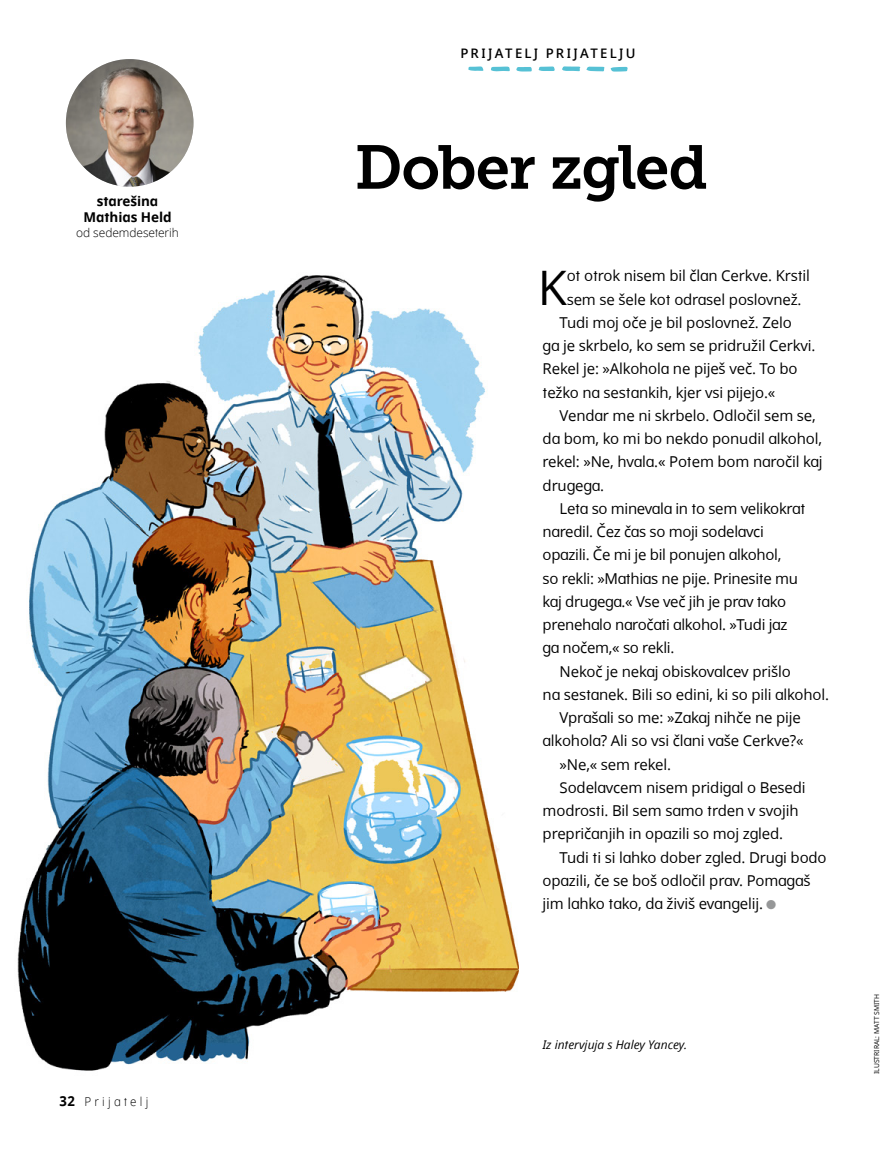
<style>
.page{position:relative;width:893px;height:1161px;background:#fff}
.page>*{position:absolute;margin:0;border:0;box-sizing:border-box;transform-origin:0 0}
.artcl1_h1_next_Museo{font:61.5px "Museo Slablds Lat 700";letter-spacing:-.025em;color:#000}
.artcl1_p1_first{font:47.55px "Dots Solidlds Lat";color:#000}
.artcl1_p1{font:15px/23.2px "Dots Solidlds Lat";letter-spacing:-.01em;color:#000}
.artcl1_p1_first-2{font:15px/23.2px "Dots Solidlds Lat";letter-spacing:-.01em;color:#000}
.artlc1_p1_author-name{font:700 13.5px/15.8px "Dots Solidlds Lat";letter-spacing:-.005em;color:#000;text-align:center}
.p1_series-title__articl1_and_articl2{font:600 13.2px "Dots Solidlds Lat";letter-spacing:.18em;color:#000}
.t1{font:300 12.3px "Dots Solidlds Lat";letter-spacing:.28em;color:#000;scale:.95 1}
.artcl1_p1_event{font:italic 12px "Dots Solidlds Lat";color:#000}
.artcl1_p1_author-role{font:300 12px "Dots Solidlds Lat";letter-spacing:-.005em;color:#000}
.p1_figure_image_credit_first{font:6.75px "Dots Solidlds Lat";color:#000}
.s1{font-weight:700;font-size:13.8px}
.s2{color:#969798}
</style>
<div class="page">
<img style="left:17px;top:275px;width:502px;height:796px">
<svg style="left:491px;top:67px;width:19px;height:4px"></svg>
<svg style="left:562px;top:66px;width:66px;height:6px"></svg>
<svg style="left:516px;top:67px;width:16px;height:5px"></svg>
<svg style="left:538px;top:66px;width:17px;height:5px"></svg>
<svg style="left:468px;top:66px;width:15px;height:5px"></svg>
<img style="left:66px;top:59px;width:127px;height:128px;border-radius:64px">
<p class="artlc1_p1_author-name" style="left:84px;top:194px;width:90px">starešina<br>Mathias Held</p>
<p class="artcl1_p1_author-role" style="left:76px;top:224px;width:104px">od sedemdeseterih</p>
<p class="t1" style="left:60px;top:1092px;width:95px"><span class="s1">32</span> Prijatelj</p>
<p class="p1_series-title__articl1_and_articl2" style="left:460px;top:44px;width:177px">PRIJATELJ PRIJATELJU</p>
<p class="artcl1_h1_next_Museo" style="left:354px;top:118px;width:355px">Dober zgled</p>
<p class="artcl1_p1_first" style="left:538px;top:252px;width:31px">K</p>
<p class="artcl1_p1_first-2" style="left:567px;top:264px;width:245px">ot otrok nisem bil član Cerkve. Krstil sem se šele kot odrasel poslovnež.</p>
<p class="artcl1_p1" style="left:543px;top:311px;width:274px;text-indent:17px">Tudi moj oče je bil poslovnež. Zelo<br>ga je skrbelo, ko sem se pridružil Cerkvi.<br>Rekel je: »Alkohola ne piješ več. To bo težko na sestankih, kjer vsi pijejo.«</p>
<p class="artcl1_p1" style="left:543px;top:404px;width:281px;text-indent:17px">Vendar me ni skrbelo. Odločil sem se, da bom, ko mi bo nekdo ponudil alkohol, rekel: »Ne, hvala.« Potem bom naročil kaj drugega.</p>
<p class="artcl1_p1" style="left:543px;top:497px;width:264px;text-indent:17px">Leta so minevala in to sem velikokrat naredil. Čez čas so moji sodelavci opazili. Če mi je bil ponujen alkohol,<br>so rekli: »Mathias ne pije. Prinesite mu kaj drugega.« Vse več jih je prav tako prenehalo naročati alkohol. »Tudi jaz ga nočem,« so rekli.</p>
<p class="artcl1_p1" style="left:543px;top:659px;width:288px;text-indent:17px">Nekoč je nekaj obiskovalcev prišlo<br>na sestanek. Bili so edini, ki so pili alkohol.</p>
<p class="artcl1_p1" style="left:543px;top:706px;width:262px;text-align:right">Vprašali so me: »Zakaj nihče ne pije alkohola? Ali so vsi člani vaše Cerkve?«</p>
<p class="artcl1_p1" style="left:560px;top:752px;width:113px">»Ne,« sem rekel.</p>
<p class="artcl1_p1" style="left:543px;top:776px;width:265px;text-indent:17px">Sodelavcem nisem pridigal o Besedi modrosti. Bil sem samo trden v svojih prepričanjih in opazili so moj zgled.</p>
<p class="artcl1_p1" style="left:543px;top:845px;width:286px;text-indent:17px">Tudi ti si lahko dober zgled. Drugi bodo opazili, če se boš odločil prav. Pomagaš jim lahko tako, da živiš evangelij. <span class="s2">●</span></p>
<p class="artcl1_p1_event" style="left:543px;top:1035px;width:146px">Iz intervjuja s Haley Yancey.</p>
<p class="p1_figure_image_credit_first" style="left:872px;top:1074px;width:82px;rotate:-90deg">ILUSTRIRAL: MATT SMITH</p>
</div>
